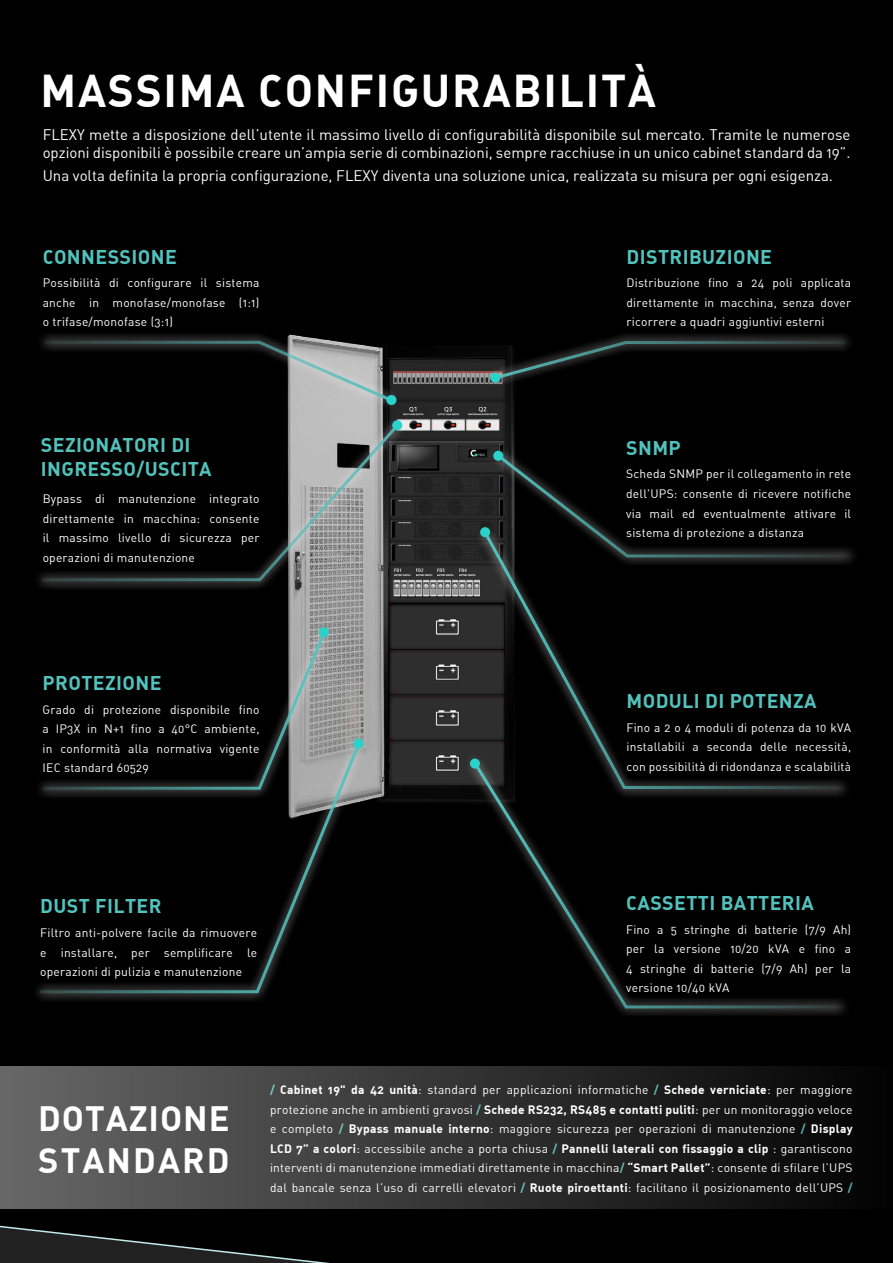
<style>
.page{position:relative;width:893px;height:1263px;background:#000}
.page>*{position:absolute;margin:0;border:0;box-sizing:border-box;transform-origin:0 0}
.t1{font:700 45px "DIN Alternate";letter-spacing:.04em;color:#fff}
.t2{font:700 34.5px/41.4px "DIN Alternate";letter-spacing:.03em;color:#fff}
.t3{font:700 19.5px/23.4px "DIN Alternate";letter-spacing:.02em;color:#52c2bd}
.t4{font:15px/18px "DIN Alternate";color:#fff}
.t5{font:12px/19.5px "DIN Alternate";letter-spacing:.02em;color:#fff;text-align:justify}
.s1{font-weight:700;color:#4eb8b3}
.s2{font-weight:700}
</style>
<div class="page">
<img style="left:254px;top:257px;width:389px;height:565px">
<div style="left:34px;top:625px;width:300px;height:174px;background:#fff;opacity:.75"></div>
<svg style="left:40px;top:630px;width:287px;height:105px;background:#141515"></svg>
<div style="left:31px;top:735px;width:337px;height:268px;background:#fff;opacity:.75"></div>
<svg style="left:37px;top:741px;width:325px;height:254px;background:#0e1010"></svg>
<div style="left:465px;top:753px;width:387px;height:265px;background:#fff;opacity:.75"></div>
<svg style="left:470px;top:759px;width:376px;height:251px;background:#030404"></svg>
<div style="left:476px;top:524px;width:376px;height:275px;background:#fff;opacity:.75"></div>
<svg style="left:482px;top:536px;width:364px;height:254px;background:#050707"></svg>
<div style="left:480px;top:527px;width:10px;height:10px;background:#2ad2c9;border-radius:50%"></div>
<div style="left:319px;top:627px;width:10px;height:10px;background:#2ad2c9;border-radius:50%"></div>
<div style="left:470px;top:758px;width:10px;height:11px;background:#2ad2c9;border-radius:50%"></div>
<div style="left:353px;top:739px;width:11px;height:10px;background:#2ad2c9;border-radius:50%"></div>
<div style="left:489px;top:446px;width:370px;height:121px;background:#fff;opacity:.75"></div>
<svg style="left:494px;top:451px;width:359px;height:108px;background:#070808"></svg>
<hr style="left:0;top:111px;width:313px;height:2px;background:#000">
<div style="left:0;top:1066px;width:893px;height:143px;background:linear-gradient(to right,#676767,#020202)"></div>
<div style="left:36px;top:331px;width:363px;height:78px;background:#fff;opacity:.75"></div>
<svg style="left:42px;top:339px;width:352px;height:64px;background:#333636"></svg>
<div style="left:386px;top:395px;width:10px;height:10px;background:#2ad2c9;border-radius:50%"></div>
<div style="left:493px;top:451px;width:10px;height:10px;background:#2ad2c9;border-radius:50%"></div>
<div style="left:486px;top:331px;width:369px;height:57px;background:#fff;opacity:.75"></div>
<svg style="left:492px;top:340px;width:357px;height:41px;background:#0d1010"></svg>
<div style="left:490px;top:372px;width:10px;height:11px;background:#2ad2c9;border-radius:50%"></div>
<div style="left:33px;top:416px;width:374px;height:175px;background:#fff;opacity:.75"></div>
<svg style="left:39px;top:421px;width:362px;height:162px;background:#2e2f2f"></svg>
<div style="left:392px;top:420px;width:10px;height:10px;background:#2ad2c9;border-radius:50%"></div>
<h1 class="t1" style="left:41px;top:61px;width:617px">MASSIMA CONFIGURABILITÀ</h1>
<p class="t4" style="left:43px;top:126px;width:809px">FLEXY mette a disposizione dell’utente il massimo livello di configurabilità disponibile sul mercato. Tramite le numerose opzioni disponibili è possibile creare un’ampia serie di combinazioni, sempre racchiuse in un unico cabinet standard da 19”.</p>
<p class="t4" style="left:43px;top:166px;width:792px">Una volta definita la propria configurazione, FLEXY diventa una soluzione unica, realizzata su misura per ogni esigenza.</p>
<h3 class="t3" style="left:43px;top:244px;width:136px">CONNESSIONE</h3>
<p class="t5" style="left:43px;top:273px;width:218px">Possibilità di configurare il sistema anche in monofase/monofase (1:1) o trifase/monofase (3:1)</p>
<h3 class="t3" style="left:41px;top:433px;width:172px">SEZIONATORI DI<br>INGRESSO/USCITA</h3>
<p class="t5" style="left:43px;top:489px;width:218px">Bypass di manutenzione integrato direttamente in macchina: consente il massimo livello di sicurezza per operazioni di manutenzione</p>
<h3 class="t3" style="left:43px;top:670px;width:120px">PROTEZIONE</h3>
<p class="t5" style="left:43px;top:699px;width:218px">Grado di protezione disponibile fino a IP3X in N+1 fino a 40°C ambiente, in conformità alla normativa vigente IEC standard 60529</p>
<h3 class="t3" style="left:626px;top:244px;width:147px">DISTRIBUZIONE</h3>
<p class="t5" style="left:626px;top:273px;width:226px">Distribuzione fino a 24 poli applicata direttamente in macchina, senza dover ricorrere a quadri aggiuntivi esterni</p>
<h3 class="t3" style="left:626px;top:435px;width:56px">SNMP</h3>
<p class="t5" style="left:626px;top:464px;width:227px">Scheda SNMP per il collegamento in rete dell'UPS: consente di ricevere notifiche via mail ed eventualmente attivare il sistema di protezione a distanza</p>
<h3 class="t3" style="left:626px;top:688px;width:192px">MODULI DI POTENZA</h3>
<p class="t5" style="left:626px;top:717px;width:226px">Fino a 2 o 4 moduli di potenza da 10 kVA installabili a seconda delle necessità, con possibilità di ridondanza e scalabilità</p>
<h3 class="t3" style="left:40px;top:894px;width:123px">DUST FILTER</h3>
<p class="t5" style="left:40px;top:923px;width:218px">Filtro anti-polvere facile da rimuovere e installare, per semplificare le operazioni di pulizia e manutenzione</p>
<h3 class="t3" style="left:626px;top:890px;width:189px">CASSETTI BATTERIA</h3>
<p class="t5" style="left:626px;top:919px;width:227px">Fino a 5 stringhe di batterie (7/9 Ah) per la versione 10/20 kVA e fino a 4 stringhe di batterie (7/9 Ah) per la versione 10/40 kVA</p>
<h2 class="t2" style="left:38px;top:1096px;width:193px">DOTAZIONE<br>STANDARD</h2>
<p class="t5" style="left:270px;top:1080px;width:584px"><span class="s1">/</span> <span class="s2">Cabinet 19" da 42 unità</span>: standard per applicazioni informatiche <span class="s1">/</span> <span class="s2">Schede verniciate</span>: per maggiore protezione anche in ambienti gravosi <span class="s1">/</span> <span class="s2">Schede RS232, RS485 e contatti puliti</span>: per un monitoraggio veloce e completo <span class="s1">/</span> <span class="s2">Bypass manuale interno</span>: maggiore sicurezza per operazioni di manutenzione <span class="s1">/</span> <span class="s2">Display LCD 7” a colori</span>: accessibile anche a porta chiusa <span class="s1">/</span> <span class="s2">Pannelli laterali con fissaggio a clip</span> : garantiscono interventi di manutenzione immediati direttamente in macchina<span class="s1">/</span> <span class="s2">“Smart Pallet”</span>: consente di sfilare l’UPS dal bancale senza l’uso di carrelli elevatori <span class="s1">/</span> <span class="s2">Ruote piroettanti</span>: facilitano il posizionamento dell’UPS <span class="s1">/</span></p>
</div>
